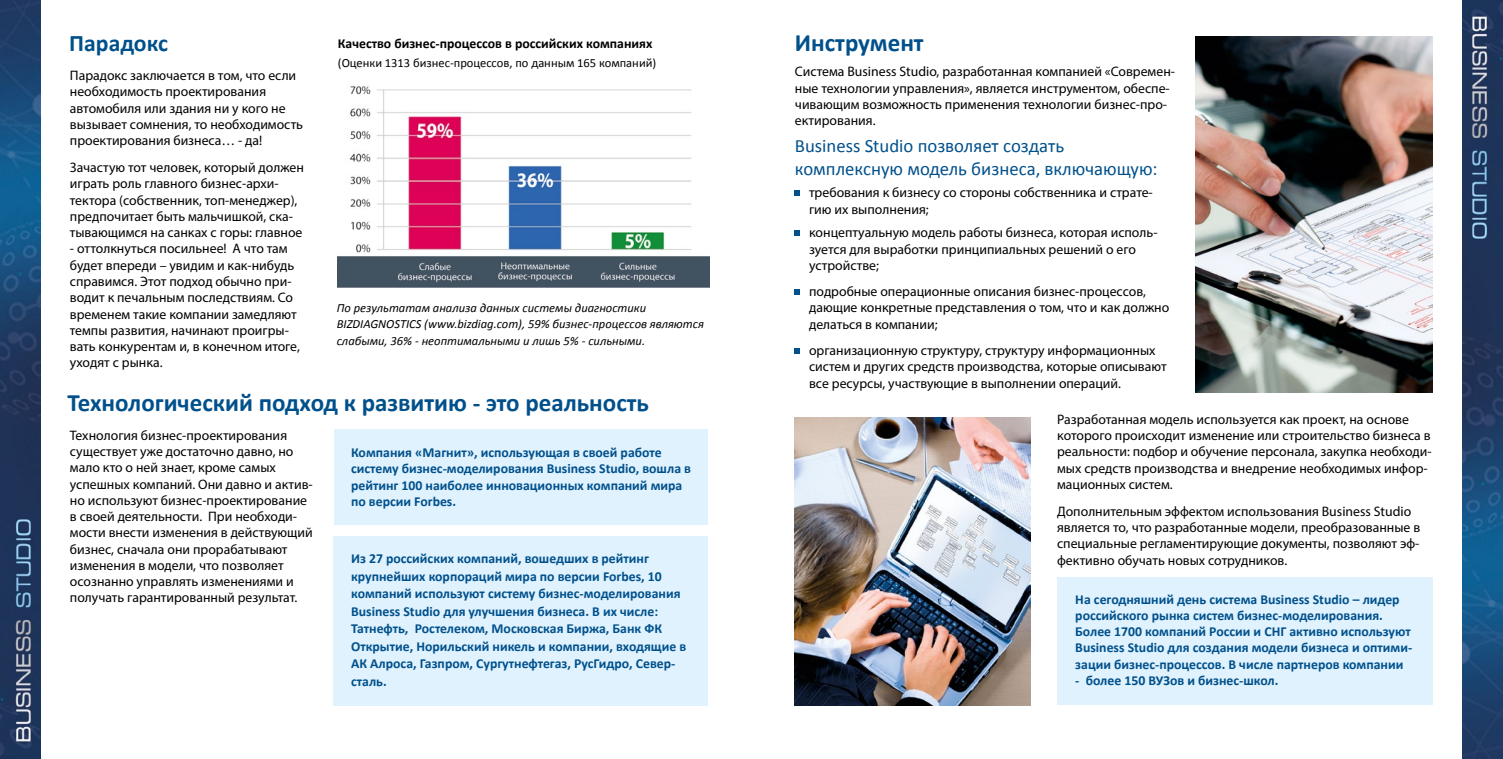
<style>
.page{position:relative;width:1503px;height:759px;background:#fff}
.page>*{position:absolute;margin:0;border:0;box-sizing:border-box;transform-origin:0 0}
.t1{font:700 25px "Calibri";color:#00508c}
.t2{font:700 23.75px "Calibri";color:#00508c}
.t3{font:18.75px/22.5px "Calibri";color:#00508c}
.t4{font:13.75px/16.2px "Myriad Pro";color:#000}
.t5{font:700 13.75px/16.2px "Calibri";color:#00508c}
.t6{font:700 13.75px "Calibri";color:#000}
.t7{font:italic 12.5px/16.2px "Calibri";color:#000}
.t8{font:12.5px "Calibri";color:#000}
</style>
<div class="page">
<div style="left:1057px;top:577px;width:375px;height:127px;background:#dff2fd"></div>
<img style="left:1195px;top:36px;width:237px;height:356px">
<img style="left:794px;top:418px;width:236px;height:287px">
<div style="left:333px;top:536px;width:375px;height:169px;background:#dff2fd"></div>
<div style="left:334px;top:429px;width:374px;height:96px;background:#dff2fd"></div>
<img style="left:338px;top:86px;width:371px;height:201px">
<img style="left:1462px;top:0;width:40px;height:758px">
<svg style="left:794px;top:348px;width:5px;height:5px"></svg>
<svg style="left:794px;top:289px;width:5px;height:5px"></svg>
<svg style="left:794px;top:230px;width:5px;height:5px"></svg>
<svg style="left:794px;top:191px;width:5px;height:5px"></svg>
<img style="left:0;top:0;width:41px;height:758px">
<h2 class="t2" style="left:69px;top:28px;width:100px">Парадокс</h2>
<p class="t4" style="left:70px;top:67px;width:235px">Парадокс заключается в том, что если необходимость проектирования автомобиля или здания ни у кого не вызывает сомнения, то необходимость проектирования бизнеса… - да!</p>
<p class="t4" style="left:70px;top:159px;width:235px">Зачастую тот человек, который должен играть роль главного бизнес-архи&shy;тектора (собственник, топ-менеджер), предпочитает быть мальчишкой, ска&shy;тывающимся на санках с горы: главное</p>
<p class="t4" style="left:70px;top:240px;width:232px">- оттолкнуться посильнее! А что там будет впереди – увидим и как-нибудь справимся. Этот подход обычно при&shy;водит к печальным последствиям. Со временем такие компании замедляют темпы развития, начинают проигры&shy;вать конкурентам и, в конечном итоге, уходят с рынка.</p>
<p class="t6" style="left:338px;top:35px;width:316px">Качество бизнес-процессов в российских компаниях</p>
<p class="t8" style="left:338px;top:55px;width:320px">(Оценки 1313 бизнес-процессов, по данным 165 компаний)</p>
<p class="t7" style="left:337px;top:299px;width:369px">По результатам анализа данных системы диагностики<br>BIZDIAGNOSTICS (www.bizdiag.com), 59% бизнес-процессов являются слабыми, 36% - неоптимальными и лишь 5% - сильными.</p>
<h1 class="t1" style="left:67px;top:387px;width:583px">Технологический подход к развитию - это реальность</h1>
<p class="t4" style="left:70px;top:426px;width:244px">Технология бизнес-проектирования существует уже достаточно давно, но мало кто о ней знает, кроме самых успешных компаний. Они давно и актив&shy;но используют бизнес-проектирование в своей деятельности. При необходи&shy;мости внести изменения в действующий бизнес, сначала они прорабатывают изменения в модели, что позволяет осознанно управлять изменениями и получать гарантированный результат.</p>
<p class="t5" style="left:351px;top:444px;width:341px">Компания «Магнит», использующая в своей работе систему бизнес-моделирования Business Studio, вошла в рейтинг 100 наиболее инновационных компаний мира по версии Forbes.</p>
<p class="t5" style="left:351px;top:549px;width:337px;line-height:17.5px">Из 27 российских компаний, вошедших в рейтинг крупнейших корпораций мира по версии Forbes, 10 компаний используют систему бизнес-моделирования Business Studio для улучшения бизнеса. В их числе:<br>Татнефть, Ростелеком, Московская Биржа, Банк ФК Открытие, Норильский никель и компании, входящие в АК Алроса, Газпром, Сургутнефтегаз, РусГидро, Север&shy;сталь.</p>
<h1 class="t1" style="left:795px;top:26px;width:130px">Инструмент</h1>
<p class="t4" style="left:795px;top:63px;width:381px">Система Business Studio, разработанная компанией «Современ&shy;ные технологии управления», является инструментом, обеспе&shy;чивающим возможность применения технологии бизнес-про&shy;ектирования.</p>
<h3 class="t3" style="left:795px;top:135px;width:364px">Business Studio позволяет создать комплексную модель бизнеса, включающую:</h3>
<p class="t4" style="left:809px;top:184px;width:345px">требования к бизнесу со стороны собственника и страте&shy;гию их выполнения;</p>
<p class="t4" style="left:809px;top:224px;width:350px">концептуальную модель работы бизнеса, которая исполь&shy;зуется для выработки принципиальных решений о его устройстве;</p>
<p class="t4" style="left:809px;top:283px;width:362px">подробные операционные описания бизнес-процессов, дающие конкретные представления о том, что и как должно делаться в компании;</p>
<p class="t4" style="left:809px;top:342px;width:359px">организационную структуру, структуру информационных систем и других средств производства, которые описывают все ресурсы, участвующие в выполнении операций.</p>
<p class="t4" style="left:1057px;top:411px;width:376px">Разработанная модель используется как проект, на основе которого происходит изменение или строительство бизнеса в реальности: подбор и обучение персонала, закупка необходи&shy;мых средств производства и внедрение необходимых инфор&shy;мационных систем.</p>
<p class="t4" style="left:1057px;top:502px;width:365px">Дополнительным эффектом использования Business Studio является то, что разработанные модели, преобразованные в специальные регламентирующие документы, позволяют эф&shy;фективно обучать новых сотрудников.</p>
<p class="t5" style="left:1075px;top:590px;width:338px">На сегодняшний день система Business Studio – лидер российского рынка систем бизнес-моделирования.<br>Более 1700 компаний России и СНГ активно используют Business Studio для создания модели бизнеса и оптими&shy;зации бизнес-процессов. В числе партнеров компании</p>
<p class="t5" style="left:1075px;top:672px;width:205px">- более 150 ВУЗов и бизнес-школ.</p>
</div>
